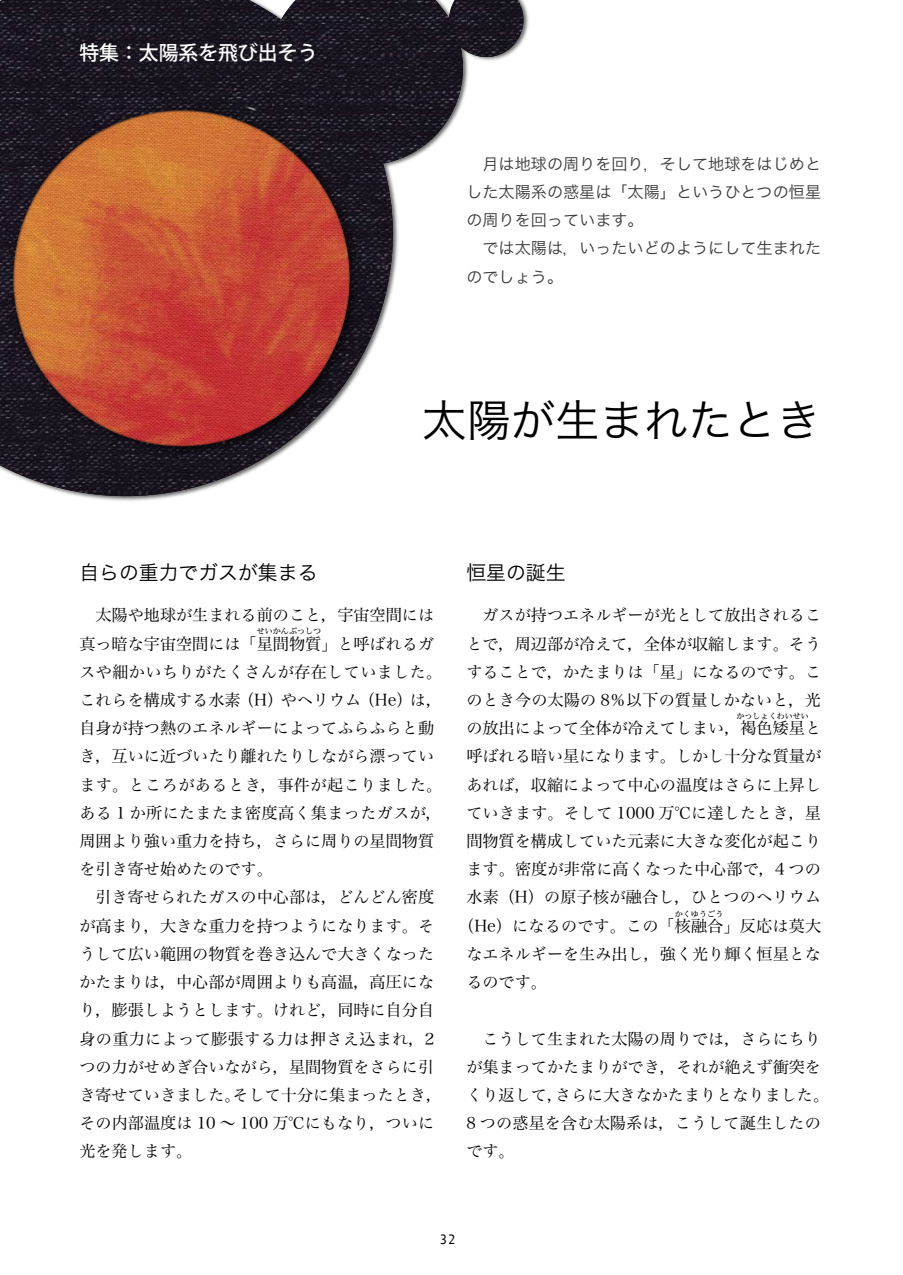
<style>
.page{position:relative;width:903px;height:1275px;background:#fff}
.page>*{position:absolute;margin:0;border:0;box-sizing:border-box;transform-origin:0 0}
.t1{font:44.27px "Hira Kaku Pro W3";color:#000}
.t2{font:19.78px "Hira Kaku Pro W3";color:#000}
.t3{font:500 19.78px "Koz Go Std";color:#fff}
.t4{font:16.1px/28.2px "Hira Min Pro W3";color:#000}
.t5{font:16.1px "Hira Kaku Pro W3";color:#393939}
.t6{font:13.65px "Andale Mono";color:#000}
.t7{font:8.05px "Hira Min Pro W3";color:#000}
</style>
<div class="page">
<div style="left:0;top:0;width:531px;height:502px;background:#000;opacity:.59"></div>
<img style="left:0;top:0;width:523px;height:496px">
<div style="left:5px;top:101px;width:360px;height:360px;background:#000;opacity:.75"></div>
<img style="left:13px;top:110px;width:337px;height:336px;border-radius:168px">
<p class="t3" style="left:79px;top:40px;width:240px">特集：太陽系を飛び出そう</p>
<p class="t5" style="left:482px;top:149px;width:340px">月は地球の周りを回り，そして地球をはじめと</p>
<p class="t5" style="left:466px;top:178px;width:356px">した太陽系の惑星は「太陽」というひとつの恒星</p>
<p class="t5" style="left:466px;top:206px;width:179px">の周りを回っています。</p>
<p class="t5" style="left:482px;top:234px;width:340px">では太陽は，いったいどのようにして生まれた</p>
<p class="t5" style="left:466px;top:262px;width:98px">のでしょう。</p>
<p class="t1" style="left:422px;top:381px;width:401px">太陽が生まれたとき</p>
<p class="t2" style="left:79px;top:555px;width:240px">自らの重力でガスが集まる</p>
<p class="t4" style="left:79px;top:600px;width:356px">　太陽や地球が生まれる前のこと，宇宙空間には真っ暗な宇宙空間には「星間物質」と呼ばれるガ</p>
<p class="t7" style="left:257px;top:624px;width:66px">せいかんぶっしつ</p>
<p class="t4" style="left:79px;top:656px;width:364px">スや細かいちりがたくさんが存在していました。これらを構成する水素（H）やヘリウム（He）は，自身が持つ熱のエネルギーによってふらふらと動き，互いに近づいたり離れたりしながら漂っています。ところがあるとき，事件が起こりました。ある 1 か所にたまたま密度高く集まったガスが，周囲より強い重力を持ち，さらに周りの星間物質を引き寄せ始めたのです。<br>　引き寄せられたガスの中心部は，どんどん密度が高まり，大きな重力を持つようになります。そうして広い範囲の物質を巻き込んで大きくなったかたまりは，中心部が周囲よりも高温，高圧になり，膨張しようとします。けれど，同時に自分自身の重力によって膨張する力は押さえ込まれ，2つの力がせめぎ合いながら，星間物質をさらに引き寄せていきました。そして十分に集まったとき，その内部温度は 10 ～ 100 万℃にもなり，ついに光を発します。</p>
<p class="t2" style="left:466px;top:555px;width:101px">恒星の誕生</p>
<p class="t4" style="left:466px;top:600px;width:356px;text-align:justify">　ガスが持つエネルギーが光として放出されることで，周辺部が冷えて，全体が収縮します。そうすることで，かたまりは「星」になるのです。このとき今の太陽の 8％以下の質量しかないと，光の放出によって全体が冷えてしまい，褐色矮星と</p>
<p class="t7" style="left:736px;top:709px;width:74px">かっしょくわいせい</p>
<p class="t4" style="left:458px;top:741px;width:364px;text-align:center">呼ばれる暗い星になります。しかし十分な質量があれば，収縮によって中心の温度はさらに上昇していきます。そして 1000 万℃に達したとき，星間物質を構成していた元素に大きな変化が起こります。密度が非常に高くなった中心部で，4 つの水素（H）の原子核が融合し，ひとつのヘリウム（He）になるのです。この「核融合」反応は莫大</p>
<p class="t7" style="left:675px;top:907px;width:50px">かくゆうごう</p>
<p class="t4" style="left:466px;top:938px;width:356px">なエネルギーを生み出し，強く光り輝く恒星となるのです。</p>
<p class="t4" style="left:466px;top:1023px;width:364px">　こうして生まれた太陽の周りでは，さらにちりが集まってかたまりができ，それが絶えず衝突をくり返して，さらに大きなかたまりとなりました。<br>8 つの惑星を含む太陽系は，こうして誕生したのです。</p>
<p class="t6" style="left:440px;top:1232px;width:18px">32</p>
</div>
